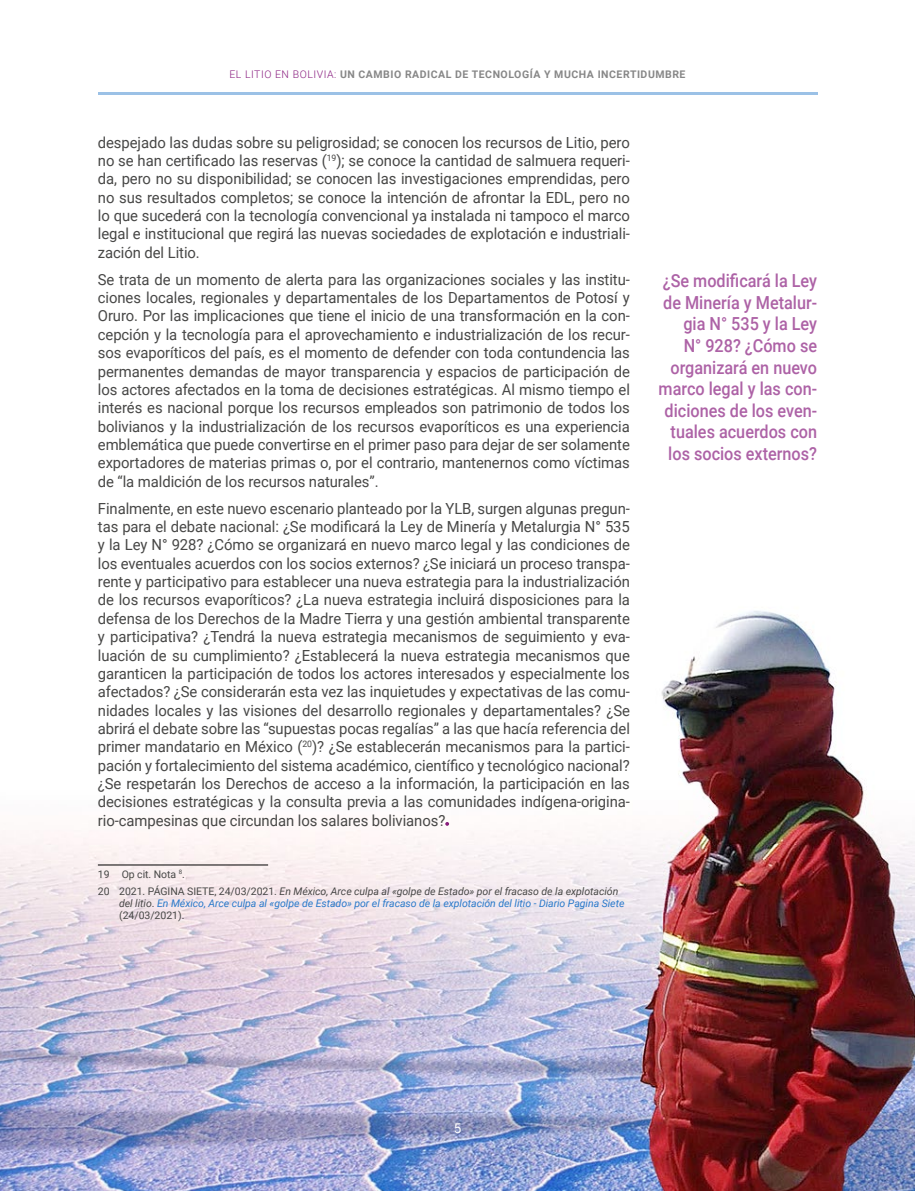
<style>
.page{position:relative;width:915px;height:1191px;background:#fff}
.page>*{position:absolute;margin:0;border:0;box-sizing:border-box;transform-origin:0 0}
.t1{font:500 18px/21.6px "Roboto";color:#ad62a6;text-align:right;scale:.9 1}
.t2{font:15.3px/18.3px "Roboto";letter-spacing:-.005em;color:#474746;text-align:justify}
.t3{font:13.5px "Roboto";color:#fff}
.t4{font:italic 10.5px/12px "Roboto";letter-spacing:-.005em;color:#2879ca}
.t5{font:italic 10.5px/17px "Roboto";letter-spacing:-.005em;color:#474746}
.t6{font:700 10.5px "Roboto";letter-spacing:.05em;color:#878787}
.s1{font-weight:300;color:#8a1f80}
.s2{font-style:normal}
.s3{color:#474746}
.s4{font-style:normal;color:#474746}
</style>
<div class="page">
<img style="left:0;top:610px;width:914px;height:581px">
<svg style="left:445px;top:822px;width:4px;height:4px"></svg>
<hr style="left:98px;top:864px;width:170px;height:1px;background:#000">
<hr style="left:98px;top:92px;width:718px;height:3px;background:#0563c1">
<p class="t6" style="left:229px;top:67px;width:457px"><span class="s1">EL LITIO EN BOLIVIA:</span> UN CAMBIO RADICAL DE TECNOLOGÍA Y MUCHA INCERTIDUMBRE</p>
<p class="t2" style="left:98px;top:132px;width:533px">despejado las dudas sobre su peligrosidad; se conocen los recursos de Litio, pero no se han certificado las reservas (<sup>19</sup>); se conoce la cantidad de salmuera requeri&shy;da, pero no su disponibilidad; se conocen las investigaciones emprendidas, pero no sus resultados completos; se conoce la intención de afrontar la EDL, pero no lo que sucederá con la tecnología convencional ya instalada ni tampoco el marco legal e institucional que regirá las nuevas sociedades de explotación e industriali&shy;zación del Litio.</p>
<p class="t2" style="left:98px;top:269px;width:533px">Se trata de un momento de alerta para las organizaciones sociales y las institu&shy;ciones locales, regionales y departamentales de los Departamentos de Potosí y Oruro. Por las implicaciones que tiene el inicio de una transformación en la con&shy;cepción y la tecnología para el aprovechamiento e industrialización de los recur&shy;sos evaporíticos del país, es el momento de defender con toda contundencia las permanentes demandas de mayor transparencia y espacios de participación de los actores afectados en la toma de decisiones estratégicas. Al mismo tiempo el interés es nacional porque los recursos empleados son patrimonio de todos los bolivianos y la industrialización de los recursos evaporíticos es una experiencia emblemática que puede convertirse en el primer paso para dejar de ser solamente exportadores de materias primas o, por el contrario, mantenernos como víctimas de “la maldición de los recursos naturales”.</p>
<p class="t2" style="left:98px;top:498px;width:533px">Finalmente, en este nuevo escenario planteado por la YLB, surgen algunas pregun&shy;tas para el debate nacional: ¿Se modificará la Ley de Minería y Metalurgia N° 535 y la Ley N° 928? ¿Cómo se organizará en nuevo marco legal y las condiciones de los eventuales acuerdos con los socios externos? ¿Se iniciará un proceso transpa&shy;rente y participativo para establecer una nueva estrategia para la industrialización de los recursos evaporíticos? ¿La nueva estrategia incluirá disposiciones para la defensa de los Derechos de la Madre Tierra y una gestión ambiental transparente y participativa? ¿Tendrá la nueva estrategia mecanismos de seguimiento y eva&shy;luación de su cumplimiento? ¿Establecerá la nueva estrategia mecanismos que garanticen la participación de todos los actores interesados y especialmente los afectados? ¿Se considerarán esta vez las inquietudes y expectativas de las comu&shy;nidades locales y las visiones del desarrollo regionales y departamentales? ¿Se abrirá el debate sobre las “supuestas pocas regalías” a las que hacía referencia del primer mandatario en México (<sup>20</sup>)? ¿Se establecerán mecanismos para la partici&shy;pación y fortalecimiento del sistema académico, científico y tecnológico nacional? ¿Se respetarán los Derechos de acceso a la información, la participación en las decisiones estratégicas y la consulta previa a las comunidades indígena-origina&shy;rio-campesinas que circundan los salares bolivianos?</p>
<p class="t5" style="left:98px;top:865px;width:522px"><span class="s2">19 Op cit. Nota</span> <sup>8</sup><span class="s2">.<br>20 2021. PÁGINA SIETE, 24/03/2021.</span> En México, Arce culpa al «golpe de Estado» por el fracaso de la explotación</p>
<p class="t4" style="left:119px;top:896px;width:506px"><span class="s3">del litio</span><span class="s4">.</span> En México, Arce culpa al «golpe de Estado» por el fracaso de la explotación del litio - Diario Pagina Siete <span class="s4">(24/03/2021).</span></p>
<p class="t1" style="left:658px;top:269px;width:177px">¿Se modificará la Ley de Minería y Metalur&shy;gia N° 535 y la Ley<br>N° 928? ¿Cómo se organizará en nuevo marco legal y las con&shy;diciones de los even&shy;tuales acuerdos con los socios externos?</p>
<p class="t3" style="left:453px;top:1119px;width:9px">5</p>
</div>
